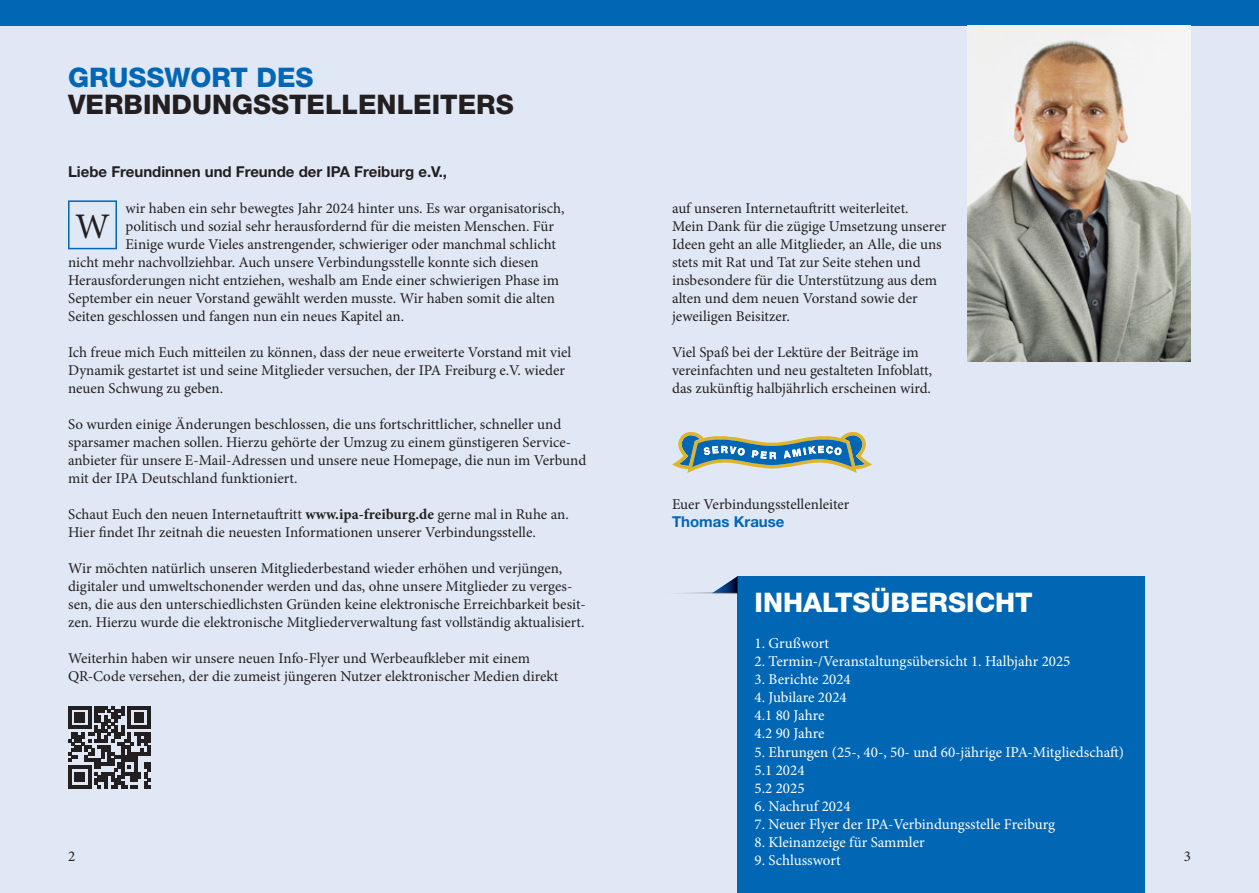
<style>
.page{position:relative;width:1259px;height:893px;background:#fff}
.page>*{position:absolute;margin:0;border:0;box-sizing:border-box;transform-origin:0 0}
.t1{font:36px "Minion Pro";color:#231f20}
.t2{font:800 27px "Helvetica Neue LT Std";color:#231f20}
.t3{font:800 27px "Helvetica Neue LT Std";color:#fff}
.t4{font:800 27px "Helvetica Neue LT Std";color:#0166b3}
.t5{font:15px/18px "Minion Pro";color:#231f20}
.t6{font:15px/18px "Minion Pro";color:#fff}
.t7{font:700 15px "Helvetica Neue LT Std";color:#231f20}
.t8{font:700 15px "Helvetica Neue LT Std";color:#0166b3}
.s1{font-weight:700}
</style>
<div class="page">
<div style="left:629px;top:0;width:630px;height:893px;background:#e1e8f5"></div>
<div style="left:0;top:0;width:629px;height:893px;background:#e1e8f5"></div>
<div style="left:0;top:0;width:629px;height:26px;background:#0166b3"></div>
<div style="left:629px;top:0;width:630px;height:26px;background:#0166b3"></div>
<div style="left:68px;top:200px;width:49px;height:49px;border:2px solid #0166b3"></div>
<div style="left:737px;top:576px;width:407px;height:317px;background:#0166b3"></div>
<img style="left:967px;top:26px;width:224px;height:335px">
<svg style="left:672px;top:432px;width:200px;height:41px"></svg>
<svg style="left:68px;top:706px;width:83px;height:82px"></svg>
<svg style="left:687px;top:576px;width:50px;height:17px"></svg>
<h2 class="t4" style="left:68px;top:62px;width:247px">GRUSSWORT DES</h2>
<h2 class="t2" style="left:68px;top:89px;width:447px">VERBINDUNGSSTELLENLEITERS</h2>
<p class="t7" style="left:68px;top:163px;width:380px">Liebe Freundinnen und Freunde der IPA Freiburg e.V.,</p>
<h1 class="t1" style="left:75px;top:202px;width:36px">W</h1>
<p class="t5" style="left:672px;top:199px;width:276px">auf unseren Internetauftritt weiterleitet.<br>Mein Dank für die zügige Umsetzung unserer Ideen geht an alle Mitglieder, an Alle, die uns stets mit Rat und Tat zur Seite stehen und insbesondere für die Unterstützung aus dem alten und dem neuen Vorstand sowie der jeweiligen Beisitzer.</p>
<p class="t5" style="left:672px;top:343px;width:261px">Viel Spaß bei der Lektüre der Beiträge im vereinfachten und neu gestalteten Infoblatt, das zukünftig halbjährlich erscheinen wird.</p>
<p class="t5" style="left:125px;top:200px;width:441px">wir haben ein sehr bewegtes Jahr 2024 hinter uns. Es war organisatorisch,</p>
<p class="t5" style="left:125px;top:218px;width:430px">politisch und sozial sehr herausfordernd für die meisten Menschen. Für</p>
<p class="t5" style="left:125px;top:236px;width:432px">Einige wurde Vieles anstrengender, schwieriger oder manchmal schlicht</p>
<p class="t5" style="left:68px;top:254px;width:472px">nicht mehr nachvollziehbar. Auch unsere Verbindungsstelle konnte sich diesen</p>
<p class="t5" style="left:68px;top:272px;width:493px">Herausforderungen nicht entziehen, weshalb am Ende einer schwierigen Phase im</p>
<p class="t5" style="left:68px;top:290px;width:488px">September ein neuer Vorstand gewählt werden musste. Wir haben somit die alten</p>
<p class="t5" style="left:68px;top:308px;width:338px">Seiten geschlossen und fangen nun ein neues Kapitel an.</p>
<p class="t5" style="left:68px;top:344px;width:505px">Ich freue mich Euch mitteilen zu können, dass der neue erweiterte Vorstand mit viel<br>Dynamik gestartet ist und seine Mitglieder versuchen, der IPA Freiburg e.V. wieder neuen Schwung zu geben.</p>
<p class="t5" style="left:68px;top:416px;width:520px">So wurden einige Änderungen beschlossen, die uns fortschrittlicher, schneller und sparsamer machen sollen. Hierzu gehörte der Umzug zu einem günstigeren Service&shy;anbieter für unsere E-Mail-Adressen und unsere neue Homepage, die nun im Verbund mit der IPA Deutschland funktioniert.</p>
<p class="t5" style="left:68px;top:506px;width:502px">Schaut Euch den neuen Internetauftritt <span class="s1">www.ipa-freiburg.de</span> gerne mal in Ruhe an.<br>Hier findet Ihr zeitnah die neuesten Informationen unserer Verbindungsstelle.</p>
<p class="t5" style="left:68px;top:560px;width:519px">Wir möchten natürlich unseren Mitgliederbestand wieder erhöhen und verjüngen, digitaler und umweltschonender werden und das, ohne unsere Mitglieder zu verges&shy;sen, die aus den unterschiedlichsten Gründen keine elektronische Erreichbarkeit besit&shy;zen. Hierzu wurde die elektronische Mitgliederverwaltung fast vollständig aktualisiert.</p>
<p class="t5" style="left:68px;top:650px;width:492px">Weiterhin haben wir unsere neuen Info-Flyer und Werbeaufkleber mit einem<br>QR-Code versehen, der die zumeist jüngeren Nutzer elektronischer Medien direkt</p>
<p class="t5" style="left:672px;top:495px;width:179px">Euer Verbindungsstellenleiter</p>
<p class="t8" style="left:672px;top:512px;width:114px">Thomas Krause</p>
<h2 class="t3" style="left:754px;top:587px;width:280px">INHALTSÜBERSICHT</h2>
<p class="t6" style="left:754px;top:635px;width:76px">1. Grußwort</p>
<p class="t6" style="left:754px;top:653px;width:317px">2. Termin-/Veranstaltungsübersicht 1. Halbjahr 2025</p>
<p class="t6" style="left:754px;top:671px;width:98px">3. Berichte 2024</p>
<p class="t6" style="left:754px;top:689px;width:94px">4. Jubilare 2024<br>4.1 80 Jahre<br>4.2 90 Jahre</p>
<p class="t6" style="left:754px;top:743px;width:371px">5. Ehrungen (25-, 40-, 50- und 60-jährige IPA-Mitgliedschaft)<br>5.1 2024<br>5.2 2025</p>
<p class="t6" style="left:754px;top:797px;width:97px">6. Nachruf 2024</p>
<p class="t6" style="left:754px;top:815px;width:302px">7. Neuer Flyer der IPA-Verbindungsstelle Freiburg</p>
<p class="t6" style="left:754px;top:833px;width:172px">8. Kleinanzeige für Sammler</p>
<p class="t6" style="left:754px;top:851px;width:88px">9. Schlusswort</p>
<p class="t5" style="left:68px;top:848px;width:9px">2</p>
<p class="t5" style="left:1183px;top:848px;width:9px">3</p>
</div>
